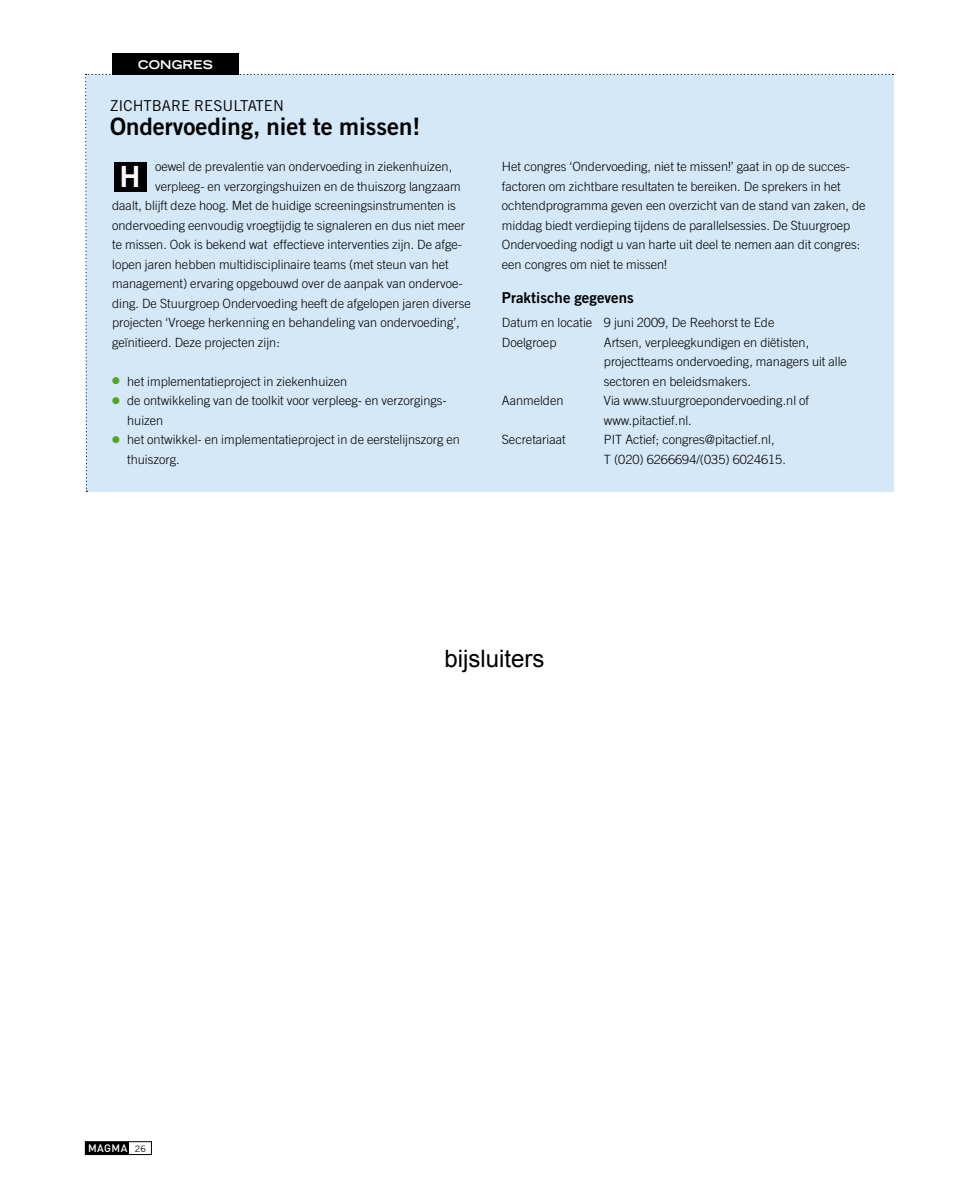
<style>
.page{position:relative;width:957px;height:1191px;background:#fff}
.page>*{position:absolute;margin:0;border:0;box-sizing:border-box;transform-origin:0 0}
.t1{font:29.25px "Trade Gothic Bold Two";color:#fff}
.t2{font:24px "Trade Gothic Bold Two";color:#000}
.t3{font:24px "Arial";color:#000}
.t4{font:15px "Trade Gothic";color:#000}
.t5{font:15px "Trade Gothic Bold Two";color:#000}
.t6{font:300 12.75px/19.5px "Trade Gothic";color:#000}
.t7{font:700 expanded 12px "Trade Gothic LH";color:#fff}
.t8{font:500 10.65px "DIN";letter-spacing:.04em;color:#fff}
.s1{color:#52a625}
.s2{font-family:"Trade Gothic";font-weight:400;font-size:9px;color:#000}
</style>
<div class="page">
<div style="left:85px;top:1141px;width:67px;height:13px;border:1px solid #000"></div>
<div style="left:85px;top:1141px;width:44px;height:13px;background:#000"></div>
<div style="left:112px;top:53px;width:127px;height:21px;background:#000"></div>
<div style="left:85px;top:74px;width:808px;height:418px;background:#d4e8f7"></div>
<div style="left:114px;top:162px;width:32px;height:29px;background:#000"></div>
<p class="t7" style="left:138px;top:57px;width:12px">CONGRES</p>
<p class="t4" style="left:110px;top:97px;width:18px">ZICHTBARE</p>
<p class="t4" style="left:194px;top:97px;width:10px">RES</p>
<p class="t4" style="left:222px;top:97px;width:20px">ULTATEN</p>
<h2 class="t2" style="left:110px;top:112px;width:311px">Ondervoeding, niet te missen!</h2>
<p class="t6" style="left:155px;top:157px;width:299px">oewel de prevalentie van ondervoeding in ziekenhuizen,</p>
<p class="t6" style="left:155px;top:176px;width:307px">verpleeg- en verzorgingshuizen en de thuiszorg langzaam</p>
<p class="t6" style="left:112px;top:196px;width:345px">daalt, blijft deze hoog. Met de huidige screeningsinstrumenten is</p>
<p class="t6" style="left:112px;top:215px;width:354px">ondervoeding eenvoudig vroegtijdig te signaleren en dus niet meer</p>
<p class="t6" style="left:112px;top:235px;width:351px">te missen. Ook is bekend wat effectieve interventies zijn. De afge-</p>
<p class="t6" style="left:112px;top:254px;width:338px">lopen jaren hebben multidisciplinaire teams (met steun van het</p>
<p class="t6" style="left:112px;top:274px;width:352px">management) ervaring opgebouwd over de aanpak van ondervoe-</p>
<p class="t6" style="left:112px;top:293px;width:360px">ding. De Stuurgroep Ondervoeding heeft de afgelopen jaren diverse</p>
<p class="t6" style="left:112px;top:313px;width:349px">projecten ‘Vroege herkenning en behandeling van ondervoeding’,</p>
<p class="t6" style="left:112px;top:332px;width:169px">geïnitieerd. Deze projecten zijn:</p>
<p class="t6" style="left:112px;top:371px;width:237px"><span class="s1">●</span> het implementatieproject in ziekenhuizen</p>
<p class="t6" style="left:127px;top:391px;width:321px;text-indent:-15px"><span class="s1">●</span> de ontwikkeling van de toolkit voor verpleeg- en verzorgings&shy;huizen</p>
<p class="t6" style="left:127px;top:430px;width:334px;text-indent:-15px"><span class="s1">●</span> het ontwikkel- en implementatieproject in de eerstelijnszorg en thuiszorg.</p>
<h1 class="t1" style="left:120px;top:159px;width:23px">H</h1>
<p class="t6" style="left:502px;top:157px;width:365px">Het congres ‘Ondervoeding, niet te missen!’ gaat in op de succes&shy;factoren om zichtbare resultaten te bereiken. De sprekers in het ochtendprogramma geven een overzicht van de stand van zaken, de middag biedt verdieping tijdens de parallelsessies. De Stuurgroep Ondervoeding nodigt u van harte uit deel te nemen aan dit congres: een congres om niet te missen!</p>
<p class="t5" style="left:502px;top:288px;width:133px">Praktische gegevens</p>
<p class="t6" style="left:502px;top:313px;width:274px">Datum en locatie 9 juni 2009, De Reehorst te Ede<br>Doelgroep</p>
<p class="t6" style="left:604px;top:332px;width:244px">Artsen, verpleegkundigen en diëtisten, projectteams ondervoeding, managers uit alle sectoren en beleidsmakers.</p>
<p class="t6" style="left:502px;top:391px;width:87px">Aanmelden V</p>
<p class="t6" style="left:604px;top:391px;width:207px;text-indent:7px">ia www.stuurgroepondervoeding.nl of www.pitactief.nl.</p>
<p class="t6" style="left:502px;top:430px;width:79px">Secretariaat PIT</p>
<p class="t6" style="left:604px;top:430px;width:183px;text-indent:21px">Actief; congres@pitactief.nl,<br>T (020) 6266694/(035) 6024615.</p>
<p class="t8" style="left:88px;top:1141px;width:59px">MAGMA <span class="s2">26</span></p>
<h2 class="t3" style="left:444px;top:642px;width:102px">bijsluiters</h2>
</div>
